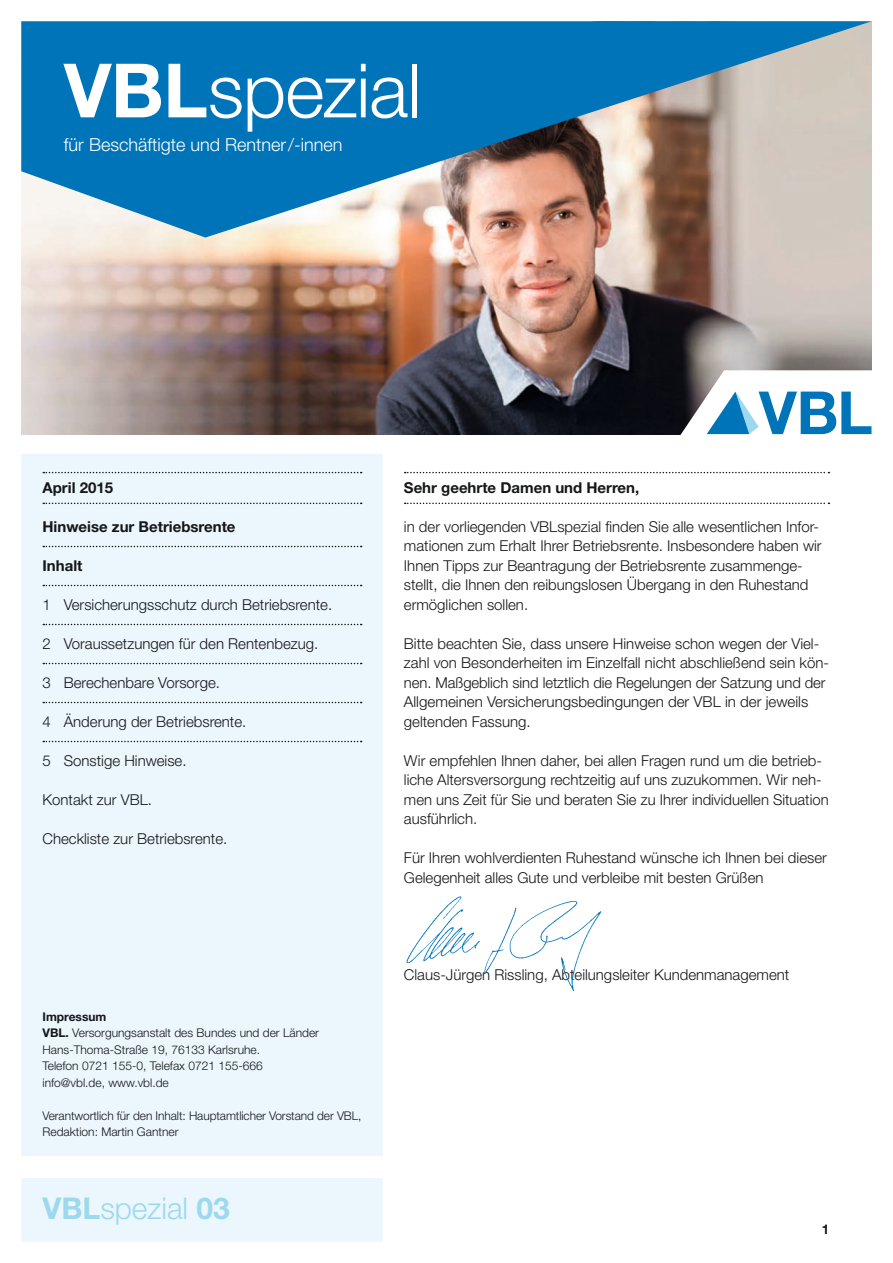
<style>
.page{position:relative;width:893px;height:1263px;background:#fff}
.page>*{position:absolute;margin:0;border:0;box-sizing:border-box;transform-origin:0 0}
.t1{font:300 75px "Helvetica Neue LT Pro";letter-spacing:-.01em;color:#fff}
.t2{font:300 30px "Helvetica Neue LT Pro";color:#9dd9ee}
.t3{font:300 18px "Helvetica Neue LT Pro";color:#fff}
.t4{font:300 15px/19.5px "Helvetica Neue LT Pro";color:#151616}
.t5{font:700 15px "Helvetica Neue LT Pro";color:#151616}
.t6{font:700 13.5px "Helvetica Neue LT Pro";color:#151616}
.t7{font:300 12px/16.5px "Helvetica Neue LT Pro";color:#151616}
.s1{font-weight:700}
</style>
<div class="page">
<img style="left:21px;top:238px;width:851px;height:196px">
<div style="left:21px;top:454px;width:362px;height:788px;background:#ebf6fd"></div>
<svg style="left:667px;top:370px;width:205px;height:65px"></svg>
<div style="left:8px;top:1156px;width:378px;height:21px;background:#fff"></div>
<svg style="left:21px;top:21px;width:851px;height:217px;background:#548eb1"></svg>
<svg style="left:405px;top:472px;width:424px;height:1px"></svg>
<svg style="left:405px;top:503px;width:424px;height:1px"></svg>
<img style="left:406px;top:896px;width:196px;height:95px">
<svg style="left:43px;top:546px;width:319px;height:1px"></svg>
<svg style="left:43px;top:585px;width:319px;height:1px"></svg>
<svg style="left:43px;top:624px;width:319px;height:1px"></svg>
<svg style="left:43px;top:663px;width:319px;height:1px"></svg>
<svg style="left:43px;top:702px;width:319px;height:1px"></svg>
<svg style="left:43px;top:741px;width:319px;height:1px"></svg>
<svg style="left:43px;top:472px;width:319px;height:1px"></svg>
<svg style="left:43px;top:503px;width:319px;height:1px"></svg>
<h1 class="t1" style="left:64px;top:45px;width:359px"><span class="s1">VBL</span>spezial</h1>
<p class="t3" style="left:64px;top:134px;width:280px">für Beschäftigte und Rentner/-innen</p>
<p class="t5" style="left:43px;top:478px;width:72px">April 2015</p>
<p class="t5" style="left:43px;top:517px;width:195px">Hinweise zur Betriebsrente</p>
<p class="t5" style="left:43px;top:556px;width:41px">Inhalt</p>
<p class="t4" style="left:43px;top:594px;width:291px">1 Versicherungsschutz durch Betriebsrente.</p>
<p class="t4" style="left:43px;top:633px;width:277px">2 Voraussetzungen für den Rentenbezug.</p>
<p class="t4" style="left:43px;top:672px;width:179px">3 Berechenbare Vorsorge.</p>
<p class="t4" style="left:43px;top:711px;width:205px">4 Änderung der Betriebsrente.</p>
<p class="t4" style="left:43px;top:750px;width:146px">5 Sonstige Hinweise.</p>
<p class="t4" style="left:43px;top:789px;width:111px">Kontakt zur VBL.</p>
<p class="t4" style="left:43px;top:828px;width:186px">Checkliste zur Betriebsrente.</p>
<p class="t7" style="left:43px;top:1008px;width:278px"><span class="s1">Impressum<br>VBL.</span> Versorgungsanstalt des Bundes und der Länder Hans-Thoma-Straße 19, 76133 Karlsruhe.<br>Telefon 0721 155-0, Telefax 0721 155-666 info@vbl.de, www.vbl.de</p>
<p class="t7" style="left:43px;top:1107px;width:320px">Verantwortlich für den Inhalt: Hauptamtlicher Vorstand der VBL,<br>Redaktion: Martin Gantner</p>
<h2 class="t2" style="left:43px;top:1190px;width:189px"><span class="s1">VBL</span>spezial <span class="s1">03</span></h2>
<p class="t5" style="left:404px;top:478px;width:237px">Sehr geehrte Damen und Herren,</p>
<p class="t4" style="left:404px;top:516px;width:419px">in der vorliegenden VBLspezial finden Sie alle wesentlichen Infor&shy;mationen zum Erhalt Ihrer Betriebsrente. Insbesondere haben wir Ihnen Tipps zur Beantragung der Betriebsrente zusammenge&shy;stellt, die Ihnen den reibungslosen Übergang in den Ruhestand ermöglichen sollen.</p>
<p class="t4" style="left:404px;top:633px;width:427px">Bitte beachten Sie, dass unsere Hinweise schon wegen der Viel&shy;zahl von Besonderheiten im Einzelfall nicht abschließend sein kön&shy;nen. Maßgeblich sind letztlich die Regelungen der Satzung und der Allgemeinen Versicherungsbedingungen der VBL in der jeweils geltenden Fassung.</p>
<p class="t4" style="left:404px;top:750px;width:426px">Wir empfehlen Ihnen daher, bei allen Fragen rund um die betrieb&shy;liche Altersversorgung rechtzeitig auf uns zuzukommen. Wir neh&shy;men uns Zeit für Sie und beraten Sie zu Ihrer individuellen Situation ausführlich.</p>
<p class="t4" style="left:404px;top:848px;width:424px">Für Ihren wohlverdienten Ruhestand wünsche ich Ihnen bei dieser<br>Gelegenheit alles Gute und verbleibe mit besten Grüßen</p>
<p class="t4" style="left:404px;top:965px;width:387px">Claus-Jürgen Rissling, Abteilungsleiter Kundenmanagement</p>
<p class="t6" style="left:822px;top:1220px;width:9px">1</p>
</div>
